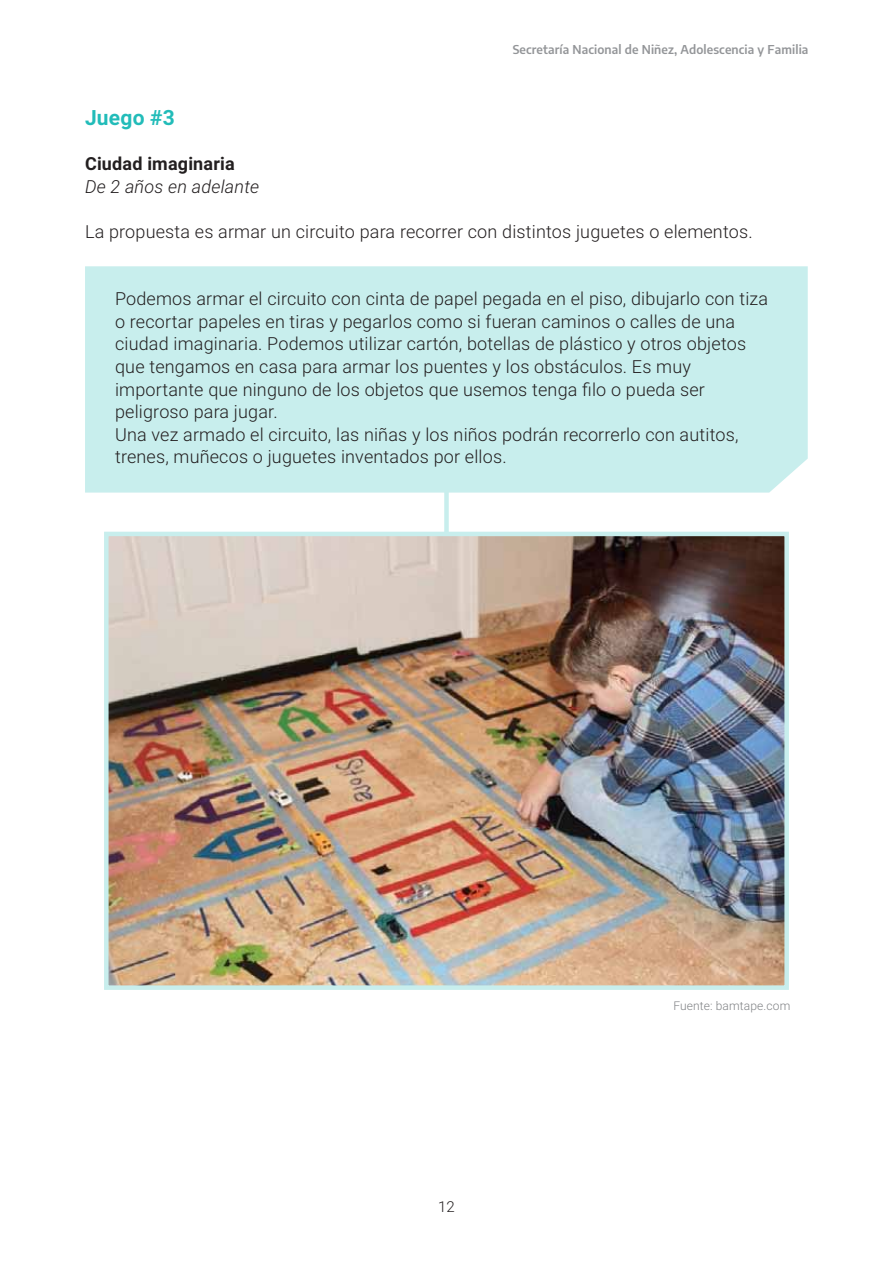
<style>
.page{position:relative;width:893px;height:1263px;background:#fff}
.page>*{position:absolute;margin:0;border:0;box-sizing:border-box;transform-origin:0 0}
.t1{font:700 21px "Roboto";letter-spacing:.01em;color:#22bcb9}
.t2{font:300 18px/22.5px "Roboto";letter-spacing:.01em;color:#231f20}
.t3{font:italic 300 18px "Roboto";letter-spacing:.01em;color:#231f20}
.t4{font:700 18px "Roboto";letter-spacing:.01em;color:#231f20}
.t5{font:300 15px "Roboto";color:#231f20}
.t6{font:600 12px "Encode Sans";letter-spacing:.01em;color:#939598}
.t7{font:300 12px "Roboto";letter-spacing:.01em;color:#808285}
</style>
<div class="page">
<div style="left:85px;top:266px;width:723px;height:227px;background:#c8eeed"></div>
<div style="left:444px;top:490px;width:5px;height:44px;background:#c8eeed"></div>
<img style="left:109px;top:537px;width:675px;height:448px">
<div style="left:104px;top:532px;width:685px;height:458px;border:4px solid #c8eeed"></div>
<p class="t6" style="left:513px;top:41px;width:297px">Secretaría Nacional de Niñez, Adolescencia y Familia</p>
<p class="t1" style="left:85px;top:103px;width:91px">Juego #3</p>
<p class="t4" style="left:85px;top:151px;width:151px">Ciudad imaginaria</p>
<p class="t3" style="left:85px;top:174px;width:176px">De 2 años en adelante</p>
<p class="t2" style="left:85px;top:220px;width:669px">La propuesta es armar un circuito para recorrer con distintos juguetes o elementos.</p>
<p class="t2" style="left:115px;top:287px;width:655px">Podemos armar el circuito con cinta de papel pegada en el piso, dibujarlo con tiza o recortar papeles en tiras y pegarlos como si fueran caminos o calles de una ciudad imaginaria. Podemos utilizar cartón, botellas de plástico y otros objetos que tengamos en casa para armar los puentes y los obstáculos. Es muy importante que ninguno de los objetos que usemos tenga filo o pueda ser peligroso para jugar.<br>Una vez armado el circuito, las niñas y los niños podrán recorrerlo con autitos, trenes, muñecos o juguetes inventados por ellos.</p>
<p class="t5" style="left:438px;top:1196px;width:18px">12</p>
<p class="t7" style="left:673px;top:997px;width:118px">Fuente: bamtape.com</p>
</div>
